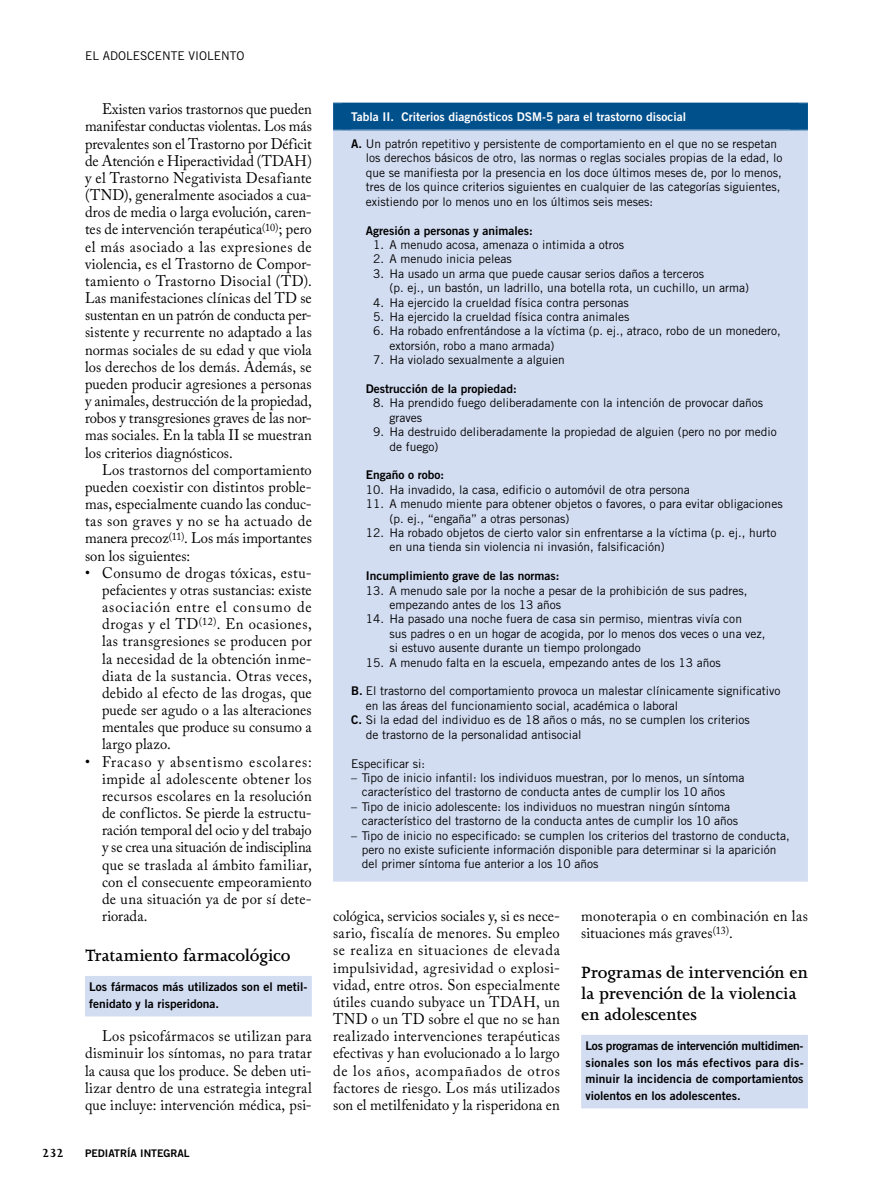
<style>
.page{position:relative;width:893px;height:1191px;background:#fff}
.page>*{position:absolute;margin:0;border:0;box-sizing:border-box;transform-origin:0 0}
.t1{font:600 18.75px/21px "Joanna MT Std";letter-spacing:-.01em;color:#000}
.t2{font:15.3px/17.1px "Adobe Caslon Pro";letter-spacing:.01em;color:#000;text-align:justify;scale:.95 1}
.t3{font:700 13.5px "Joanna MT Std";color:#000}
.t4{font:12px/14.4px "Trade Gothic";color:#000}
.t5{font:12px/16.5px "Trade Gothic Bold Two";color:#000}
.t6{font:12px "Trade Gothic Bold Two";color:#fff}
.t7{font:10.5px "Trade Gothic Bold Two";color:#000}
.s1{font-family:"Trade Gothic Bold Two"}
</style>
<div class="page">
<div style="left:85px;top:976px;width:227px;height:40px;background:#d3ddf2"></div>
<div style="left:581px;top:1034px;width:227px;height:74px;background:#d3ddf2"></div>
<div style="left:342px;top:103px;width:457px;height:27px;background:#00508c"></div>
<div style="left:342px;top:130px;width:457px;height:751px;background:#d3ddf2"></div>
<div style="left:333px;top:130px;width:18px;height:751px;background:#d3ddf2"></div>
<div style="left:790px;top:130px;width:18px;height:751px;background:#d3ddf2"></div>
<hr style="left:333px;top:881px;width:475px;height:1px;background:#d3ddf2">
<div style="left:333px;top:103px;width:18px;height:26px;background:#00508c"></div>
<div style="left:790px;top:103px;width:18px;height:26px;background:#00508c"></div>
<hr style="left:333px;top:129px;width:475px;height:1px;background:#00508c">
<p class="t4" style="left:85px;top:49px;width:161px">El adolescente violento</p>
<p class="t2" style="left:85px;top:100px;width:240px;text-indent:17px">Existen varios trastornos que pueden manifestar conductas violentas. Los más prevalentes son el Trastorno por Déficit de Atención e Hiperactividad (TDAH) y el Trastorno Negativista Desafiante (TND), generalmente asociados a cua&shy;dros de media o larga evolución, caren&shy;tes de intervención terapéutica<sup>(10)</sup>; pero el más asociado a las expresiones de violencia, es el Trastorno de Compor&shy;tamiento o Trastorno Disocial (TD).<br>Las manifestaciones clínicas del TD se sustentan en un patrón de conducta per&shy;sistente y recurrente no adaptado a las normas sociales de su edad y que viola los derechos de los demás. Además, se pueden producir agresiones a personas y animales, destrucción de la propiedad, robos y transgresiones graves de las nor&shy;mas sociales. En la tabla II se muestran los criterios diagnósticos.</p>
<p class="t2" style="left:85px;top:461px;width:240px;text-indent:17px">Los trastornos del comportamiento pueden coexistir con distintos proble&shy;mas, especialmente cuando las conduc&shy;tas son graves y no se ha actuado de manera precoz<sup>(11)</sup>. Los más importantes son los siguientes:</p>
<p class="t2" style="left:102px;top:564px;width:222px;text-indent:-17px">• Consumo de drogas tóxicas, estu&shy;pefacientes y otras sustancias: existe asociación entre el consumo de drogas y el TD<sup>(12)</sup>. En ocasiones, las transgresiones se producen por la necesidad de la obtención inme&shy;diata de la sustancia. Otras veces, debido al efecto de las drogas, que puede ser agudo o a las alteraciones mentales que produce su consumo a largo plazo.</p>
<p class="t2" style="left:102px;top:753px;width:222px;text-indent:-17px">• Fracaso y absentismo escolares: impide al adolescente obtener los recursos escolares en la resolución de conflictos. Se pierde la estructu&shy;ración temporal del ocio y del trabajo y se crea una situación de indisciplina que se traslada al ámbito familiar, con el consecuente empeoramiento de una situación ya de por sí dete&shy;riorada.</p>
<h1 class="t1" style="left:85px;top:945px;width:207px">Tratamiento farmacológico</h1>
<p class="t5" style="left:89px;top:978px;width:220px">Los fármacos más utilizados son el metil&shy;fenidato y la risperidona.</p>
<p class="t2" style="left:85px;top:1027px;width:240px;text-indent:17px">Los psicofármacos se utilizan para disminuir los síntomas, no para tratar la causa que los produce. Se deben uti&shy;lizar dentro de una estrategia integral que incluye: intervención médica, psi-</p>
<p class="t3" style="left:42px;top:1145px;width:23px">232</p>
<p class="t7" style="left:85px;top:1146px;width:106px">PEDIATRÍA INTEGRAL</p>
<p class="t6" style="left:351px;top:110px;width:337px">Tabla II. Criterios diagnósticos DSM-5 para el trastorno disocial</p>
<p class="t4" style="left:366px;top:136px;width:418px;text-indent:-15px"><span class="s1">A.</span> Un patrón repetitivo y persistente de comportamiento en el que no se respetan los derechos básicos de otro, las normas o reglas sociales propias de la edad, lo que se manifiesta por la presencia en los doce últimos meses de, por lo menos, tres de los quince criterios siguientes en cualquier de las categorías siguientes, existiendo por lo menos uno en los últimos seis meses:</p>
<p class="t5" style="left:366px;top:222px;width:168px">Agresión a personas y animales:</p>
<p class="t4" style="left:373px;top:237px;width:252px">1. A menudo acosa, amenaza o intimida a otros</p>
<p class="t4" style="left:373px;top:252px;width:140px">2. A menudo inicia peleas</p>
<p class="t4" style="left:389px;top:266px;width:361px;text-indent:-16px">3. Ha usado un arma que puede causar serios daños a terceros<br>(p. ej., un bastón, un ladrillo, una botella rota, un cuchillo, un arma)</p>
<p class="t4" style="left:373px;top:295px;width:257px">4. Ha ejercido la crueldad física contra personas</p>
<p class="t4" style="left:373px;top:309px;width:258px">5. Ha ejercido la crueldad física contra animales</p>
<p class="t4" style="left:389px;top:324px;width:393px;text-indent:-16px">6. Ha robado enfrentándose a la víctima (p. ej., atraco, robo de un monedero, extorsión, robo a mano armada)</p>
<p class="t4" style="left:373px;top:352px;width:193px">7. Ha violado sexualmente a alguien</p>
<p class="t5" style="left:366px;top:380px;width:152px">Destrucción de la propiedad:</p>
<p class="t4" style="left:389px;top:396px;width:375px;text-indent:-16px">8. Ha prendido fuego deliberadamente con la intención de provocar daños graves</p>
<p class="t4" style="left:389px;top:424px;width:389px;text-indent:-16px">9. Ha destruido deliberadamente la propiedad de alguien (pero no por medio de fuego)</p>
<p class="t5" style="left:366px;top:466px;width:80px">Engaño o robo:</p>
<p class="t4" style="left:366px;top:482px;width:325px">10. Ha invadido, la casa, edificio o automóvil de otra persona</p>
<p class="t4" style="left:389px;top:496px;width:395px;text-indent:-23px">11. A menudo miente para obtener objetos o favores, o para evitar obligaciones (p. ej., “engaña” a otras personas)</p>
<p class="t4" style="left:389px;top:525px;width:389px;text-indent:-23px">12. Ha robado objetos de cierto valor sin enfrentarse a la víctima (p. ej., hurto en una tienda sin violencia ni invasión, falsificación)</p>
<p class="t5" style="left:366px;top:567px;width:195px">Incumplimiento grave de las normas:</p>
<p class="t4" style="left:389px;top:583px;width:359px;text-indent:-23px">13. A menudo sale por la noche a pesar de la prohibición de sus padres, empezando antes de los 13 años</p>
<p class="t4" style="left:389px;top:612px;width:378px;text-indent:-23px">14. Ha pasado una noche fuera de casa sin permiso, mientras vivía con<br>sus padres o en un hogar de acogida, por lo menos dos veces o una vez, si estuvo ausente durante un tiempo prolongado</p>
<p class="t4" style="left:366px;top:655px;width:356px">15. A menudo falta en la escuela, empezando antes de los 13 años</p>
<p class="t4" style="left:351px;top:684px;width:431px"><span class="s1">B.</span> El trastorno del comportamiento provoca un malestar clínicamente significativo</p>
<p class="t4" style="left:366px;top:698px;width:314px">en las áreas del funcionamiento social, académica o laboral</p>
<p class="t4" style="left:351px;top:712px;width:400px"><span class="s1">C.</span> Si la edad del individuo es de 18 años o más, no se cumplen los criterios</p>
<p class="t4" style="left:366px;top:727px;width:217px">de trastorno de la personalidad antisocial</p>
<p class="t4" style="left:351px;top:756px;width:75px">Especificar si:</p>
<p class="t4" style="left:362px;top:770px;width:384px;text-indent:-11px">– Tipo de inicio infantil: los individuos muestran, por lo menos, un síntoma característico del trastorno de conducta antes de cumplir los 10 años</p>
<p class="t4" style="left:362px;top:799px;width:378px;text-indent:-11px">– Tipo de inicio adolescente: los individuos no muestran ningún síntoma característico del trastorno de la conducta antes de cumplir los 10 años</p>
<p class="t4" style="left:362px;top:828px;width:430px;text-indent:-11px">– Tipo de inicio no especificado: se cumplen los criterios del trastorno de conducta, pero no existe suficiente información disponible para determinar si la aparición del primer síntoma fue anterior a los 10 años</p>
<p class="t2" style="left:333px;top:907px;width:240px">cológica, servicios sociales y, si es nece&shy;sario, fiscalía de menores. Su empleo se realiza en situaciones de elevada impulsividad, agresividad o explosi&shy;vidad, entre otros. Son especialmente útiles cuando subyace un TDAH, un TND o un TD sobre el que no se han realizado intervenciones terapéuticas efectivas y han evolucionado a lo largo de los años, acompañados de otros factores de riesgo. Los más utilizados son el metilfenidato y la risperidona en</p>
<p class="t2" style="left:581px;top:907px;width:240px">monoterapia o en combinación en las situaciones más graves<sup>(13)</sup>.</p>
<h1 class="t1" style="left:581px;top:962px;width:228px">Programas de intervención en la prevención de la violencia en adolescentes</h1>
<p class="t5" style="left:585px;top:1037px;width:220px;text-align:justify">Los programas de intervención multidimen&shy;sionales son los más efectivos para dis&shy;minuir la incidencia de comportamientos violentos en los adolescentes.</p>
</div>
